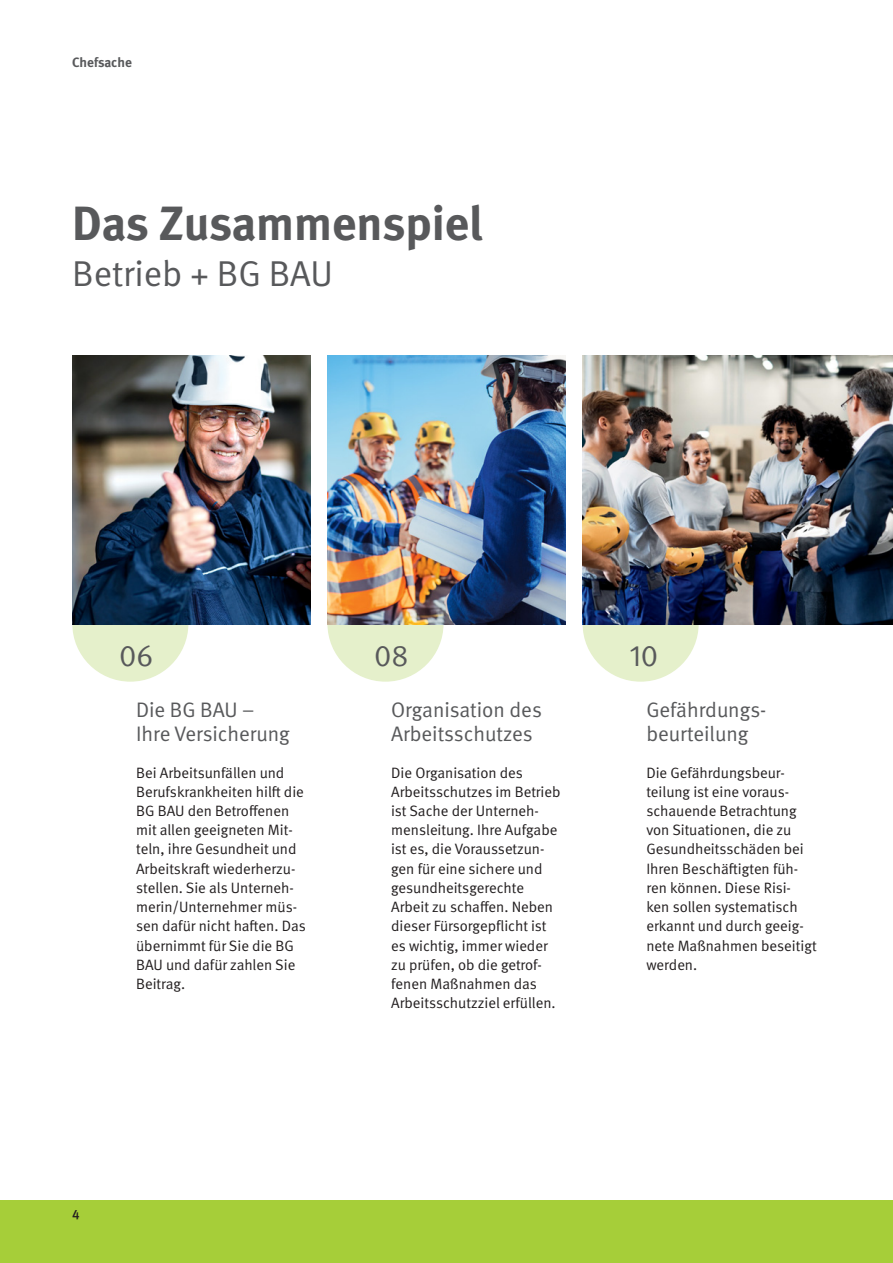
<style>
.page{position:relative;width:893px;height:1263px;background:#fff}
.page>*{position:absolute;margin:0;border:0;box-sizing:border-box;transform-origin:0 0}
.t1{font:700 48px "DGUV Meta";color:#58595b}
.t2{font:36px "DGUV Meta";color:#58595b}
.t3{font:30px "DGUV Meta";color:#58595b}
.t4{font:21px/24px "DGUV Meta";color:#58595b}
.t5{font:15px/19.2px "DGUV Meta";color:#231f20}
.t6{font:700 13.5px "DGUV Meta";color:#58595b}
.t7{font:500 13.5px "DGUV Meta";color:#231f20}
</style>
<div class="page">
<div style="left:72px;top:565px;width:116px;height:117px;background:#e5f0cb;border-radius:50%"></div>
<div style="left:327px;top:565px;width:117px;height:117px;background:#e5f0cb;border-radius:50%"></div>
<div style="left:583px;top:565px;width:116px;height:117px;background:#e5f0cb;border-radius:50%"></div>
<img style="left:583px;top:355px;width:310px;height:269px">
<img style="left:327px;top:355px;width:239px;height:269px">
<img style="left:72px;top:355px;width:238px;height:269px">
<div style="left:0;top:1200px;width:893px;height:63px;background:#a6ce39"></div>
<p class="t6" style="left:72px;top:57px;width:61px">Chefsache</p>
<h1 class="t1" style="left:72px;top:206px;width:412px">Das Zusammenspiel</h1>
<h2 class="t2" style="left:72px;top:260px;width:262px">Betrieb + BG BAU</h2>
<h3 class="t3" style="left:119px;top:644px;width:36px">06</h3>
<h3 class="t3" style="left:374px;top:644px;width:36px">08</h3>
<h3 class="t3" style="left:629px;top:644px;width:30px">10</h3>
<h3 class="t4" style="left:136px;top:699px;width:155px">Die BG BAU –<br>Ihre Versicherung</h3>
<p class="t5" style="left:136px;top:764px;width:171px">Bei Arbeitsunfällen und<br>Berufs krankheiten hilft die<br>BG BAU den Betroffenen mit allen geeigneten Mit&shy;teln, ihre Gesundheit und<br>Arbeitskraft wiederherzu&shy;stellen. Sie als Unterneh&shy;merin/Unternehmer müs&shy;sen dafür nicht haften. Das über nimmt für Sie die BG<br>BAU und dafür zahlen Sie<br>Beitrag.</p>
<p class="t7" style="left:72px;top:1209px;width:9px">4</p>
<h3 class="t4" style="left:391px;top:699px;width:152px">Organisation des<br>Arbeitsschutzes</h3>
<p class="t5" style="left:391px;top:764px;width:171px">Die Organisation des<br>Arbeits schutzes im Betrieb ist Sache der Unterneh&shy;mensleitung. Ihre Aufgabe ist es, die Voraussetzun&shy;gen für eine sichere und gesundheitsgerechte<br>Arbeit zu schaffen. Neben dieser Fürsorgepflicht ist es wichtig, immer wieder zu prüfen, ob die getrof&shy;fenen Maßnahmen das<br>Arbeitsschutz ziel erfüllen.</p>
<h3 class="t4" style="left:646px;top:699px;width:121px">Gefährdungs&shy;beurteilung</h3>
<p class="t5" style="left:646px;top:764px;width:172px">Die Gefährdungsbeur&shy;teilung ist eine voraus&shy;schauende Betrachtung von Situationen, die zu<br>Gesundheitsschäden bei<br>Ihren Beschäftigten füh&shy;ren können. Diese Risi&shy;ken sollen systematisch erkannt und durch geeig&shy;nete Maßnahmen beseitigt werden.</p>
</div>
